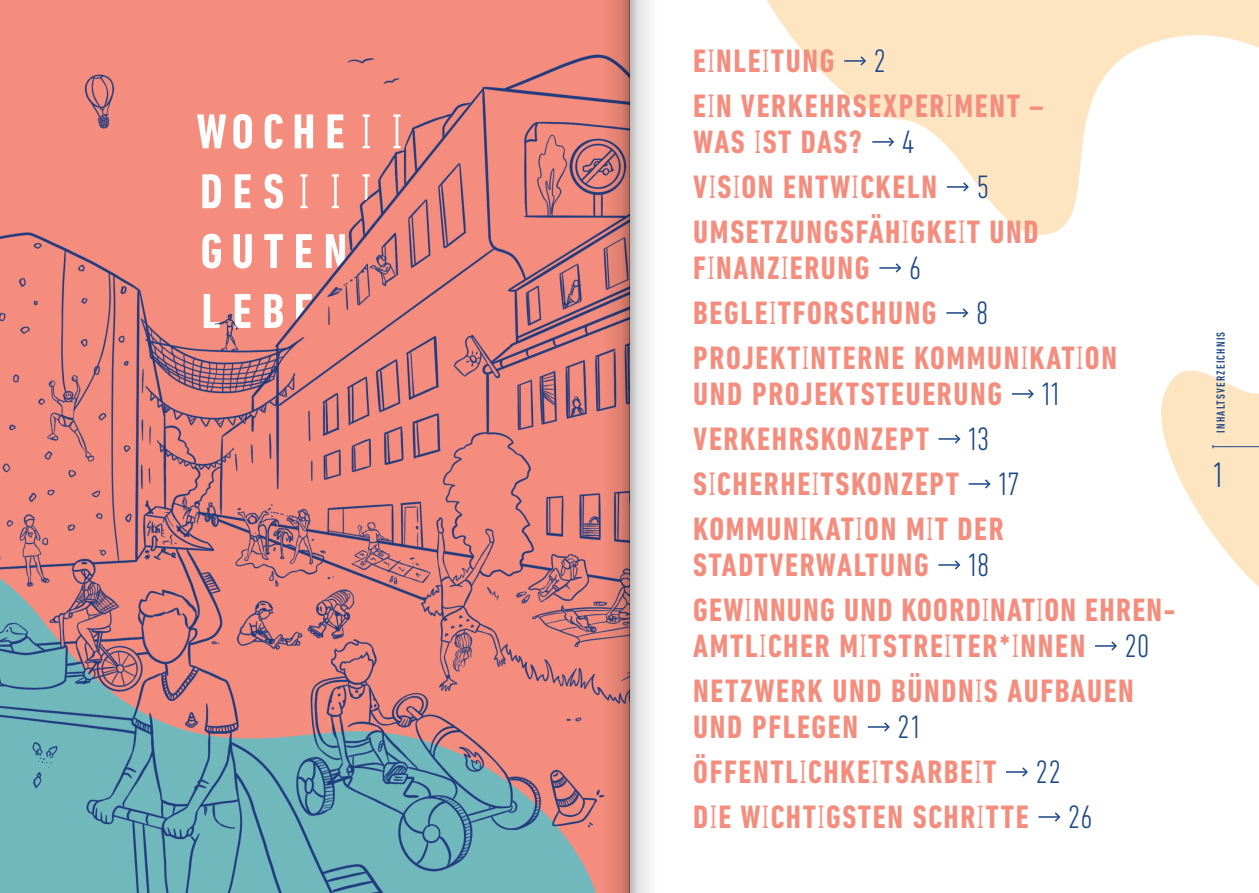
<style>
.page{position:relative;width:1259px;height:893px;background:#fff}
.page>*{position:absolute;margin:0;border:0;box-sizing:border-box;transform-origin:0 0}
.t1{font:300 condensed 36px "DIN Next LT Pro";color:#1c4788}
.Fließtext{font:700 condensed 33px/36px "DIN Next LT Pro";letter-spacing:.05em;color:#f48d7d}
.t2{font:500 condensed 12px "DIN Next LT Pro";letter-spacing:.1em;color:#1c4788}
.s1{font-weight:300}
.s2{font-weight:300;color:#1c4788}
</style>
<div class="page">
<svg style="left:767px;top:0;width:492px;height:235px;fill:#fee5c1"></svg>
<svg style="left:1141px;top:3px;width:118px;height:584px"></svg>
<img style="left:0;top:0;width:602px;height:893px">
<svg style="left:844px;top:56px;width:22px;height:10px"></svg>
<svg style="left:872px;top:137px;width:22px;height:10px"></svg>
<svg style="left:947px;top:182px;width:22px;height:10px"></svg>
<svg style="left:879px;top:263px;width:22px;height:10px"></svg>
<svg style="left:946px;top:308px;width:22px;height:10px"></svg>
<svg style="left:1012px;top:389px;width:22px;height:10px"></svg>
<svg style="left:938px;top:434px;width:22px;height:10px"></svg>
<svg style="left:968px;top:479px;width:22px;height:10px"></svg>
<svg style="left:938px;top:560px;width:22px;height:10px"></svg>
<svg style="left:1095px;top:641px;width:22px;height:10px"></svg>
<svg style="left:868px;top:722px;width:22px;height:10px"></svg>
<svg style="left:1006px;top:767px;width:22px;height:10px"></svg>
<svg style="left:1038px;top:812px;width:22px;height:10px"></svg>
<svg style="left:264px;top:294px;width:19px;height:34px"></svg>
<svg style="left:264px;top:234px;width:19px;height:34px"></svg>
<svg style="left:264px;top:174px;width:19px;height:35px"></svg>
<svg style="left:265px;top:114px;width:18px;height:35px"></svg>
<svg style="left:204px;top:294px;width:16px;height:13px"></svg>
<svg style="left:202px;top:234px;width:19px;height:34px"></svg>
<svg style="left:202px;top:174px;width:19px;height:34px"></svg>
<svg style="left:197px;top:114px;width:29px;height:34px"></svg>
<svg style="left:235px;top:294px;width:15px;height:13px"></svg>
<svg style="left:233px;top:234px;width:19px;height:34px"></svg>
<svg style="left:235px;top:174px;width:15px;height:34px"></svg>
<svg style="left:233px;top:114px;width:19px;height:35px"></svg>
<svg style="left:357px;top:294px;width:18px;height:34px"></svg>
<svg style="left:362px;top:234px;width:8px;height:34px"></svg>
<svg style="left:393px;top:234px;width:7px;height:34px"></svg>
<svg style="left:393px;top:294px;width:7px;height:33px"></svg>
<svg style="left:362px;top:174px;width:8px;height:34px"></svg>
<svg style="left:393px;top:174px;width:7px;height:34px"></svg>
<svg style="left:362px;top:114px;width:8px;height:34px"></svg>
<svg style="left:393px;top:114px;width:7px;height:34px"></svg>
<svg style="left:326px;top:294px;width:19px;height:34px"></svg>
<svg style="left:326px;top:234px;width:19px;height:34px"></svg>
<svg style="left:332px;top:174px;width:7px;height:34px"></svg>
<svg style="left:327px;top:114px;width:16px;height:34px"></svg>
<svg style="left:295px;top:114px;width:18px;height:34px"></svg>
<svg style="left:300px;top:174px;width:7px;height:34px"></svg>
<svg style="left:296px;top:294px;width:16px;height:34px"></svg>
<svg style="left:296px;top:234px;width:16px;height:34px"></svg>
<hr style="left:1213px;top:446px;width:46px;height:1px;background:#1c4788">
<img style="left:195px;top:307px;width:56px;height:36px">
<div style="left:629px;top:0;width:28px;height:893px;background:#f0f0f0"></div>
<svg style="left:602px;top:0;width:19px;height:893px;fill:#e58476"></svg>
<svg style="left:629px;top:0;width:9px;height:893px"></svg>
<svg style="left:621px;top:0;width:8px;height:893px"></svg>
<p class="Fließtext" style="left:693px;top:42px;width:194px">E<span class="s1">I</span>NLE<span class="s1">I</span>TUNG <span class="s2">2</span></p>
<p class="Fließtext" style="left:693px;top:87px;width:352px">E<span class="s1">I</span>N VERKEHRSEXPER<span class="s1">I</span>MENT –</p>
<p class="Fließtext" style="left:693px;top:123px;width:222px">WAS <span class="s1">I</span>ST DAS? <span class="s2">4</span></p>
<p class="Fließtext" style="left:693px;top:168px;width:297px">V<span class="s1">I</span>S<span class="s1">I</span>ON ENTW<span class="s1">I</span>CKELN <span class="s2">5</span></p>
<p class="Fließtext" style="left:693px;top:213px;width:347px">UMSETZUNGSFÄH<span class="s1">I</span>GKE<span class="s1">I</span>T UND</p>
<p class="Fließtext" style="left:693px;top:249px;width:229px">F<span class="s1">I</span>NANZ<span class="s1">I</span>ERUNG <span class="s2">6</span></p>
<p class="Fließtext" style="left:693px;top:294px;width:297px">BEGLE<span class="s1">I</span>TFORSCHUNG <span class="s2">8</span></p>
<p class="Fließtext" style="left:693px;top:339px;width:425px">PROJEKT<span class="s1">I</span>NTERNE KOMMUN<span class="s1">I</span>KAT<span class="s1">I</span>ON</p>
<p class="Fließtext" style="left:693px;top:375px;width:368px">UND PROJEKTSTEUERUNG <span class="s2">11</span></p>
<p class="Fließtext" style="left:693px;top:420px;width:297px">VERKEHRSKONZEPT <span class="s2">13</span></p>
<p class="Fließtext" style="left:693px;top:465px;width:327px">S<span class="s1">I</span>CHERHE<span class="s1">I</span>TSKONZEPT <span class="s2">17</span></p>
<p class="Fließtext" style="left:693px;top:510px;width:312px">KOMMUN<span class="s1">I</span>KAT<span class="s1">I</span>ON M<span class="s1">I</span>T DER</p>
<p class="Fließtext" style="left:693px;top:546px;width:298px">STADTVERWALTUNG <span class="s2">18</span></p>
<p class="Fließtext" style="left:693px;top:591px;width:484px">GEW<span class="s1">I</span>NNUNG UND KOORD<span class="s1">I</span>NAT<span class="s1">I</span>ON EHREN-<br>AMTL<span class="s1">I</span>CHER M<span class="s1">I</span>TSTRE<span class="s1">I</span>TER*<span class="s1">I</span>NNEN <span class="s2">20</span></p>
<p class="Fließtext" style="left:693px;top:672px;width:442px">NETZWERK UND BÜNDN<span class="s1">I</span>S AUFBAUEN</p>
<p class="Fließtext" style="left:693px;top:708px;width:229px">UND PFLEGEN <span class="s2">21</span></p>
<p class="Fließtext" style="left:693px;top:753px;width:369px">ÖFFENTL<span class="s1">I</span>CHKE<span class="s1">I</span>TSARBE<span class="s1">I</span>T <span class="s2">22</span></p>
<p class="Fließtext" style="left:693px;top:798px;width:401px">D<span class="s1">I</span>E W<span class="s1">I</span>CHT<span class="s1">I</span>GSTEN SCHR<span class="s1">I</span>TTE <span class="s2">26</span></p>
<p class="t2" style="left:1213px;top:433px;width:102px;rotate:-90deg">INHALTSVERZEICHNIS</p>
<p class="t1" style="left:1213px;top:455px;width:12px">1</p>
</div>
